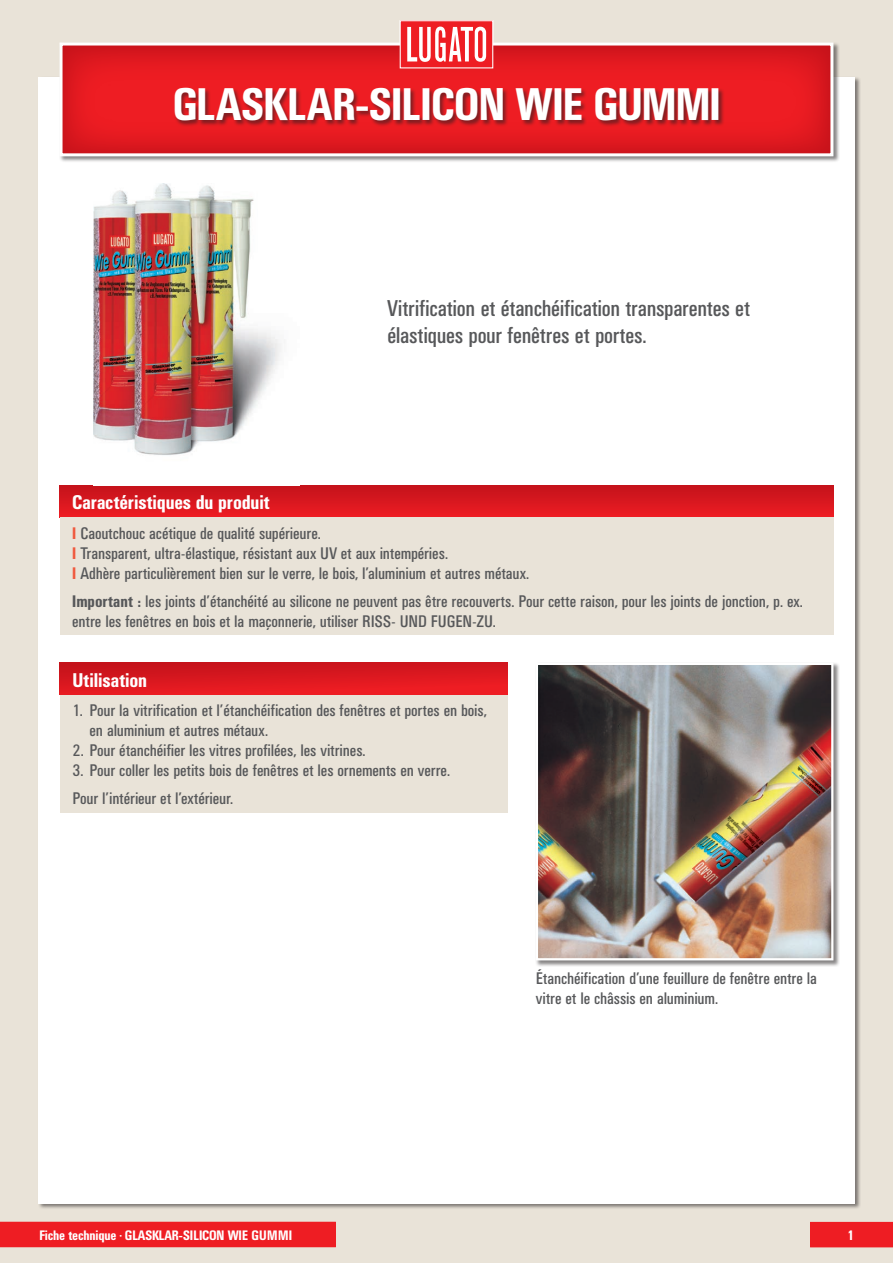
<style>
.page{position:relative;width:893px;height:1263px;background:#e9e3d8}
.page>*{position:absolute;margin:0;border:0;box-sizing:border-box;transform-origin:0 0}
.t1{font:500 condensed 45px "UN11";color:#fff}
.t2{font:condensed 22.5px/27px "UN11";letter-spacing:.005em;color:#57585a}
.t3{font:500 condensed 19.5px "UN11";letter-spacing:.005em;color:#fff}
.t4{font:condensed 16.5px/19.8px "UN11";letter-spacing:.005em;color:#57585a}
.t5{font:500 condensed 13.5px "UN11";color:#fff}
.s1{font-weight:500;color:#f0593e}
.s2{font-weight:500}
</style>
<div class="page">
<div style="left:38px;top:77px;width:817px;height:1126px;background:#fff"></div>
<div style="left:810px;top:1222px;width:83px;height:25px;background:#ee1d23"></div>
<div style="left:0;top:1222px;width:336px;height:25px;background:#ee1d23"></div>
<div style="left:59px;top:42px;width:781px;height:121px;background:#231f20;opacity:.55"></div>
<svg style="left:60px;top:43px;width:773px;height:113px;background:#e4292f"></svg>
<div style="left:400px;top:21px;width:93px;height:47px;background:#ee1d23"></div>
<div style="left:400px;top:20px;width:93px;height:48px;border:1px solid #fff"></div>
<svg style="left:407px;top:27px;width:79px;height:35px"></svg>
<div style="left:535px;top:662px;width:305px;height:305px;background:#231f20;opacity:.55"></div>
<img style="left:539px;top:666px;width:291px;height:291px">
<div style="left:536px;top:663px;width:297px;height:297px;border:2px solid #fff"></div>
<div style="left:60px;top:485px;width:773px;height:32px;background:linear-gradient(to bottom,#c3121b,#ec1d23)"></div>
<div style="left:60px;top:517px;width:773px;height:118px;background:#e9e3d8"></div>
<div style="left:60px;top:663px;width:447px;height:32px;background:linear-gradient(to bottom,#c9141c,#ee1d23)"></div>
<div style="left:60px;top:695px;width:447px;height:118px;background:#e9e3d8"></div>
<img style="left:94px;top:183px;width:187px;height:272px">
<div style="left:174px;top:88px;width:551px;height:39px;background:#231f20;opacity:.55"></div>
<h1 class="t1" style="left:173px;top:79px;width:549px">GLASKLAR-SILICON WIE GUMMI</h1>
<h2 class="t2" style="left:387px;top:294px;width:364px">Vitrification et étanchéification transparentes et élastiques pour fenêtres et portes.</h2>
<p class="t3" style="left:72px;top:491px;width:199px">Caractéristiques du produit</p>
<p class="t4" style="left:72px;top:523px;width:458px"><span class="s1">I</span> Caoutchouc acétique de qualité supérieure.<br><span class="s1">I</span> Transparent, ultra-élastique, résistant aux UV et aux intempéries.<br><span class="s1">I</span> Adhère particulièrement bien sur le verre, le bois, l’aluminium et autres métaux.</p>
<p class="t4" style="left:72px;top:591px;width:732px"><span class="s2">Important :</span> les joints d’étanchéité au silicone ne peuvent pas être recouverts. Pour cette raison, pour les joints de jonction, p. ex. entre les fenêtres en bois et la maçonnerie, utiliser RISS- UND FUGEN-ZU.</p>
<p class="t3" style="left:73px;top:668px;width:76px">Utilisation</p>
<p class="t4" style="left:90px;top:701px;width:399px;text-indent:-17px">1. Pour la vitrification et l’étanchéification des fenêtres et portes en bois, en aluminium et autres métaux.</p>
<p class="t4" style="left:73px;top:740px;width:294px">2. Pour étanchéifier les vitres profilées, les vitrines.</p>
<p class="t4" style="left:73px;top:756px;width:379px;line-height:28.3px">3. Pour coller les petits bois de fenêtres et les ornements en verre.<br>Pour l’intérieur et l’extérieur.</p>
<p class="t4" style="left:536px;top:969px;width:283px">Étanchéification d’une feuillure de fenêtre entre la vitre et le châssis en aluminium.</p>
<p class="t5" style="left:39px;top:1227px;width:254px">Fiche technique <sup>•</sup> GLASKLAR-SILICON WIE GUMMI</p>
<p class="t5" style="left:847px;top:1227px;width:8px">1</p>
</div>
